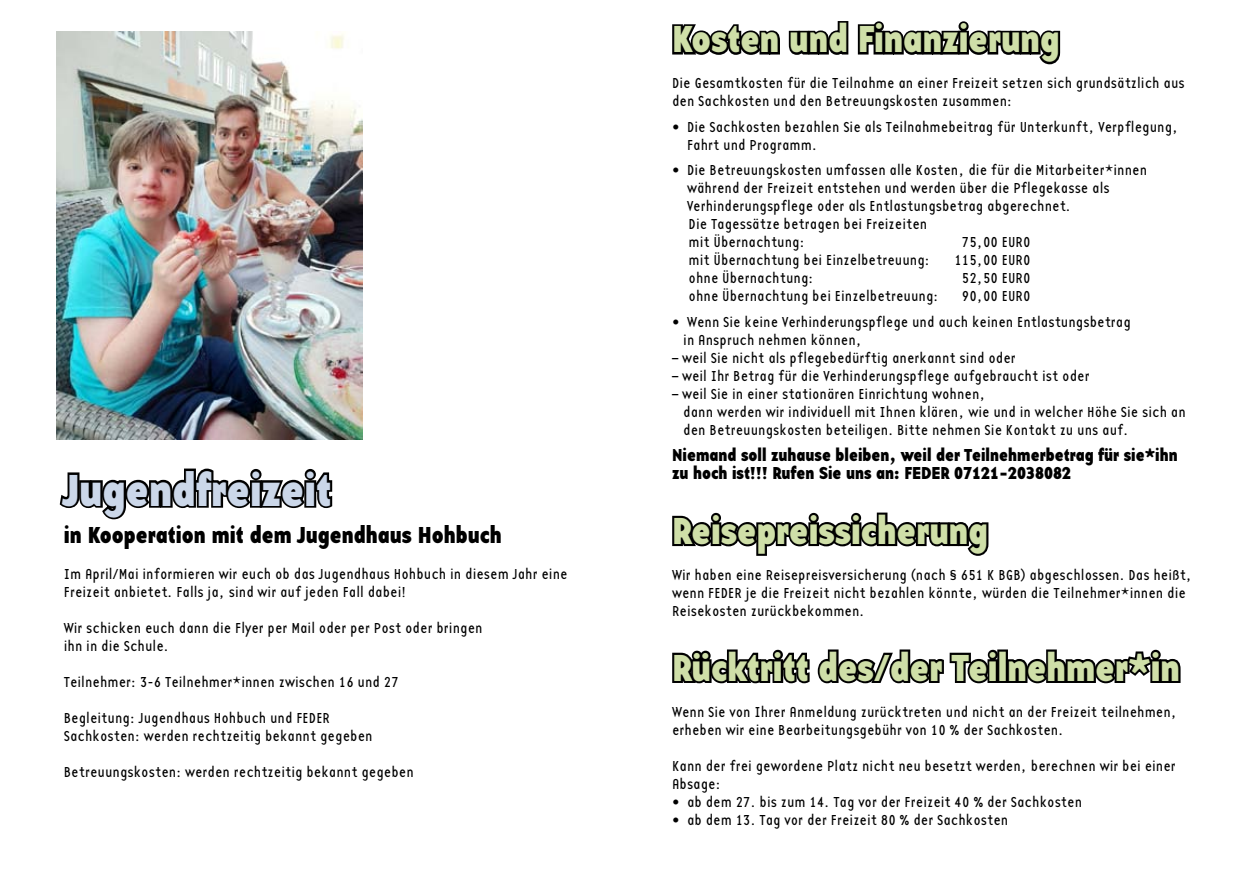
<style>
.page{position:relative;width:1259px;height:893px;background:#fff}
.page>*{position:absolute;margin:0;border:0;box-sizing:border-box;transform-origin:0 0}
.t1{font:46.5px "Base Twelve Sans B";color:#cbd7e9}
.t2{font:39px "Base Twelve Sans B";color:#cfdfa8}
.t3{font:24px "Base Twelve Sans B";color:#000}
.t4{font:18px/18.3px "Base Twelve Sans B";color:#000}
.t5{font:15px/18px "Base Twelve Sans";color:#000}
</style>
<div class="page">
<svg style="left:672px;top:21px;width:389px;height:44px"></svg>
<svg style="left:672px;top:512px;width:317px;height:44px"></svg>
<svg style="left:672px;top:649px;width:509px;height:35px"></svg>
<svg style="left:59px;top:468px;width:274px;height:52px"></svg>
<img style="left:56px;top:32px;width:306px;height:408px">
<h1 class="t1" style="left:64px;top:457px;width:269px">Jugendfreizeit</h1>
<h3 class="t3" style="left:64px;top:518px;width:439px">in Kooperation mit dem Jugendhaus Hohbuch</h3>
<p class="t5" style="left:64px;top:565px;width:505px">Im April/Mai informieren wir euch ob das Jugendhaus Hohbuch in diesem Jahr eine<br>Freizeit anbietet. Falls ja, sind wir auf jeden Fall dabei!</p>
<p class="t5" style="left:64px;top:619px;width:420px">Wir schicken euch dann die Flyer per Mail oder per Post oder bringen ihn in die Schule.</p>
<p class="t5" style="left:64px;top:673px;width:337px">Teilnehmer: 3-6 Teilnehmer*innen zwischen 16 und 27</p>
<p class="t5" style="left:64px;top:709px;width:310px">Begleitung: Jugendhaus Hohbuch und FEDER<br>Sachkosten: werden rechtzeitig bekannt gegeben</p>
<p class="t5" style="left:64px;top:763px;width:352px">Betreuungskosten: werden rechtzeitig bekannt gegeben</p>
<h2 class="t2" style="left:672px;top:12px;width:389px">Kosten und Finanzierung</h2>
<p class="t5" style="left:672px;top:74px;width:514px">Die Gesamtkosten für die Teilnahme an einer Freizeit setzen sich grundsätzlich aus den Sachkosten und den Betreuungskosten zusammen:</p>
<p class="t5" style="left:687px;top:118px;width:493px;text-indent:-15px">• Die Sachkosten bezahlen Sie als Teilnahmebeitrag für Unterkunft, Verpflegung,<br>Fahrt und Programm.</p>
<p class="t5" style="left:687px;top:161px;width:462px;text-indent:-15px">• Die Betreuungskosten umfassen alle Kosten, die für die Mitarbeiter*innen während der Freizeit entstehen und werden über die Pflegekasse als Verhinderungspflege oder als Entlastungsbetrag abgerechnet.<br>Die Tagessätze betragen bei Freizeiten<br>mit Übernachtung:</p>
<p class="t5" style="left:962px;top:233px;width:70px">75,00 EURO</p>
<p class="t5" style="left:688px;top:251px;width:243px">mit Übernachtung bei Einzelbetreuung:</p>
<p class="t5" style="left:954px;top:251px;width:78px">115,00 EURO</p>
<p class="t5" style="left:688px;top:269px;width:126px">ohne Übernachtung:</p>
<p class="t5" style="left:962px;top:269px;width:70px">52,50 EURO</p>
<p class="t5" style="left:688px;top:287px;width:252px">ohne Übernachtung bei Einzelbetreuung:</p>
<p class="t5" style="left:962px;top:287px;width:70px">90,00 EURO</p>
<p class="t5" style="left:683px;top:313px;width:449px;text-indent:-11px">• Wenn Sie keine Verhinderungspflege und auch keinen Entlastungsbetrag in Anspruch nehmen können,</p>
<p class="t5" style="left:672px;top:349px;width:345px">– weil Sie nicht als pflegebedürftig anerkannt sind oder</p>
<p class="t5" style="left:672px;top:367px;width:419px">– weil Ihr Betrag für die Verhinderungspflege aufgebraucht ist oder</p>
<p class="t5" style="left:683px;top:385px;width:504px;text-indent:-11px">– weil Sie in einer stationären Einrichtung wohnen,<br>dann werden wir individuell mit Ihnen klären, wie und in welcher Höhe Sie sich an den Betreuungskosten beteiligen. Bitte nehmen Sie Kontakt zu uns auf.</p>
<p class="t4" style="left:672px;top:445px;width:507px">Niemand soll zuhause bleiben, weil der Teilnehmerbetrag für sie*ihn zu hoch ist!!! Rufen Sie uns an: FEDER 07121-2038082</p>
<h2 class="t2" style="left:672px;top:503px;width:317px">Reisepreissicherung</h2>
<p class="t5" style="left:672px;top:566px;width:522px">Wir haben eine Reisepreisversicherung (nach § 651 K BGB) abgeschlossen. Das heißt, wenn FEDER je die Freizeit nicht bezahlen könnte, würden die Teilnehmer*innen die<br>Reisekosten zurückbekommen.</p>
<h2 class="t2" style="left:672px;top:640px;width:509px">Rücktritt des/der Teilnehmer*in</h2>
<p class="t5" style="left:672px;top:702px;width:507px">Wenn Sie von Ihrer Anmeldung zurücktreten und nicht an der Freizeit teilnehmen, erheben wir eine Bearbeitungsgebühr von 10 % der Sachkosten.</p>
<p class="t5" style="left:672px;top:756px;width:505px">Kann der frei gewordene Platz nicht neu besetzt werden, berechnen wir bei einer<br>Absage:</p>
<p class="t5" style="left:672px;top:792px;width:412px">• ab dem 27. bis zum 14. Tag vor der Freizeit 40 % der Sachkosten</p>
<p class="t5" style="left:672px;top:810px;width:338px">• ab dem 13. Tag vor der Freizeit 80 % der Sachkosten</p>
</div>
